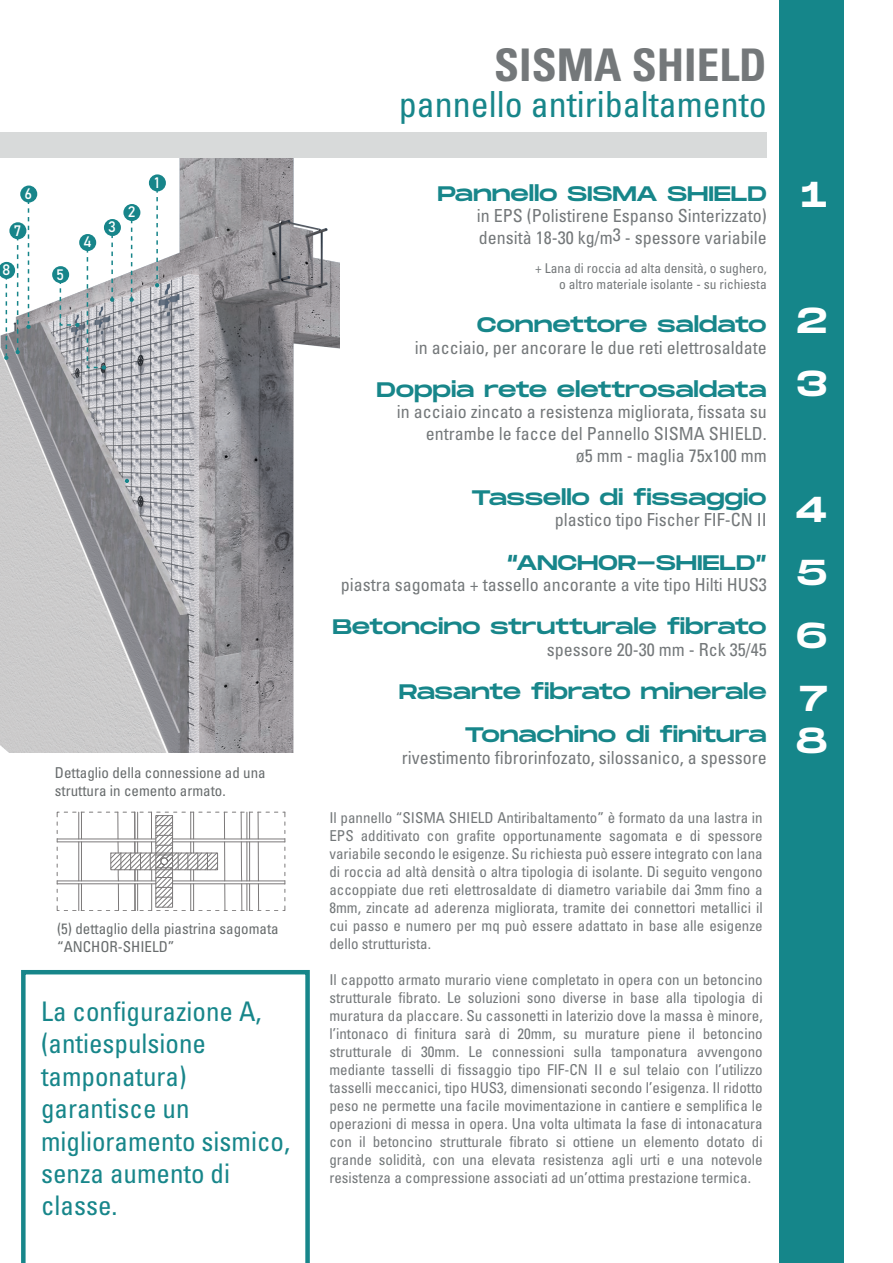
<style>
.page{position:relative;width:893px;height:1263px;background:#fff}
.page>*{position:absolute;margin:0;border:0;box-sizing:border-box;transform-origin:0 0}
.t1{font:700 condensed 45px "Univers";color:#74787a}
.t2{font:condensed 36px "Univers";color:#17868a}
.t3{font:36px/63px "Monument Extended";color:#fff}
.t4{font:condensed 27px/32.4px "Univers";color:#17868a}
.t5{font:21px/43.2px "Monument Extended";letter-spacing:-.01em;color:#17868a;text-align:right}
.t6{font:21px "Monument Extended";letter-spacing:-.01em;color:#17858a}
.t7{font:condensed 18px/21.6px "Univers";color:#74787a}
.t8{font:condensed 15px/18px "Univers";color:#74787a;text-align:justify}
.t9{font:condensed 15px/18px "Univers";color:#686c6d}
.t10{font:15px "Bahnschrift";color:#fff}
.t11{font:condensed 13.5px/16.2px "Univers";color:#74787a;text-align:right}
</style>
<div class="page">
<svg style="left:57px;top:812px;width:229px;height:99px"></svg>
<div style="left:779px;top:0;width:65px;height:1263px;background:#15868a"></div>
<div style="left:0;top:132px;width:767px;height:26px;background:#d8dada"></div>
<svg style="left:21px;top:970px;width:289px;height:293px"></svg>
<img style="left:0;top:159px;width:340px;height:593px">
<div style="left:52px;top:266px;width:17px;height:17px;background:#17858a;border-radius:50%"></div>
<div style="left:79px;top:234px;width:17px;height:17px;background:#17858a;border-radius:50%"></div>
<div style="left:149px;top:174px;width:17px;height:17px;background:#17858a;border-radius:50%"></div>
<div style="left:9px;top:222px;width:17px;height:17px;background:#17858a;border-radius:50%"></div>
<svg style="left:125px;top:479px;width:4px;height:4px"></svg>
<svg style="left:26px;top:203px;width:5px;height:126px"></svg>
<svg style="left:0;top:238px;width:20px;height:122px"></svg>
<svg style="left:155px;top:191px;width:4px;height:96px"></svg>
<svg style="left:59px;top:282px;width:21px;height:45px"></svg>
<div style="left:20px;top:186px;width:17px;height:17px;background:#17858a;border-radius:50%"></div>
<svg style="left:130px;top:221px;width:4px;height:81px"></svg>
<div style="left:123px;top:204px;width:17px;height:17px;background:#17858a;border-radius:50%"></div>
<div style="left:104px;top:219px;width:17px;height:17px;background:#17858a;border-radius:50%"></div>
<svg style="left:86px;top:236px;width:28px;height:134px"></svg>
<p class="t10" style="left:25px;top:182px;width:9px">6</p>
<p class="t10" style="left:14px;top:219px;width:9px">7</p>
<p class="t10" style="left:2px;top:259px;width:10px">8</p>
<p class="t10" style="left:56px;top:263px;width:10px">5</p>
<p class="t10" style="left:83px;top:231px;width:10px">4</p>
<p class="t10" style="left:108px;top:216px;width:9px">3</p>
<p class="t10" style="left:128px;top:201px;width:9px">2</p>
<p class="t10" style="left:155px;top:171px;width:6px">1</p>
<p class="t9" style="left:55px;top:763px;width:212px">Dettaglio della connessione ad una struttura in cemento armato.</p>
<p class="t9" style="left:57px;top:919px;width:223px">(5) dettaglio della piastrina sagomata “ANCHOR-SHIELD”</p>
<h3 class="t4" style="left:41px;top:995px;width:250px">La configurazione A, (antiespulsione tamponatura) garantisce un miglioramento sismico, senza aumento di classe.</h3>
<h1 class="t1" style="left:494px;top:38px;width:274px">SISMA SHIELD</h1>
<h2 class="t2" style="left:399px;top:82px;width:369px">pannello antiribaltamento</h2>
<h3 class="t5" style="left:437px;top:171px;width:331px">Pannello SISMA SHIELD</h3>
<p class="t7" style="left:477px;top:205px;width:291px">in EPS (Polistirene Espanso Sinterizzato) densità 18-30 kg/m3 - spessore variabile</p>
<p class="t11" style="left:535px;top:259px;width:233px">+ Lana di roccia ad alta densità, o sughero, o altro materiale isolante - su richiesta</p>
<h3 class="t5" style="left:477px;top:303px;width:291px">Connettore saldato</h3>
<p class="t7" style="left:415px;top:336px;width:353px">in acciaio, per ancorare le due reti elettrosaldate</p>
<h3 class="t5" style="left:376px;top:367px;width:392px">Doppia rete elettrosaldata</h3>
<p class="t7" style="left:397px;top:401px;width:371px;text-align:right">in acciaio zincato a resistenza migliorata, fissata su entrambe le facce del Pannello SISMA SHIELD.<br>ø5 mm - maglia 75x100 mm</p>
<h3 class="t5" style="left:472px;top:475px;width:297px">Tassello di fissaggio</h3>
<p class="t7" style="left:555px;top:509px;width:213px">plastico tipo Fischer FIF-CN II</p>
<h3 class="t6" style="left:507px;top:547px;width:262px">“ANCHOR-SHIELD”</h3>
<p class="t7" style="left:341px;top:574px;width:427px">piastra sagomata + tassello ancorante a vite tipo Hilti HUS3</p>
<h3 class="t5" style="left:333px;top:605px;width:436px">Betoncino strutturale fibrato</h3>
<p class="t7" style="left:547px;top:639px;width:221px">spessore 20-30 mm - Rck 35/45</p>
<h3 class="t5" style="left:399px;top:670px;width:369px">Rasante fibrato minerale<br>Tonachino di finitura</h3>
<p class="t7" style="left:402px;top:747px;width:366px">rivestimento fibrorinfozato, silossanico, a spessore</p>
<p class="t8" style="left:329px;top:809px;width:435px">Il pannello “SISMA SHIELD Antiribaltamento” è formato da una lastra in EPS additivato con grafite opportunamente sagomata e di spessore variabile secondo le esigenze. Su richiesta può essere integrato con lana di roccia ad altà densità o altra tipologia di isolante. Di seguito vengono accoppiate due reti elettrosaldate di diametro variabile dai 3mm fino a 8mm, zincate ad aderenza migliorata, tramite dei connettori metallici il cui passo e numero per mq può essere adattato in base alle esigenze dello strutturista.</p>
<p class="t8" style="left:329px;top:971px;width:435px">Il cappotto armato murario viene completato in opera con un betoncino strutturale fibrato. Le soluzioni sono diverse in base alla tipologia di muratura da placcare. Su cassonetti in laterizio dove la massa è minore, l’intonaco di finitura sarà di 20mm, su murature piene il betoncino strutturale di 30mm. Le connessioni sulla tamponatura avvengono mediante tasselli di fissaggio tipo FIF-CN II e sul telaio con l’utilizzo tasselli meccanici, tipo HUS3, dimensionati secondo l’esigenza. Il ridotto peso ne permette una facile movimentazione in cantiere e semplifica le operazioni di messa in opera. Una volta ultimata la fase di intonacatura con il betoncino strutturale fibrato si ottiene un elemento dotato di grande solidità, con una elevata resistenza agli urti e una notevole resistenza a compressione associati ad un’ottima prestazione termica.</p>
<h2 class="t3" style="left:801px;top:162px;width:28px">1</h2>
<h2 class="t3" style="left:797px;top:288px;width:32px">2<br>3</h2>
<h2 class="t3" style="left:795px;top:477px;width:34px;text-align:justify">4<br>5<br>6<br>7</h2>
<h2 class="t3" style="left:796px;top:708px;width:33px">8</h2>
</div>
